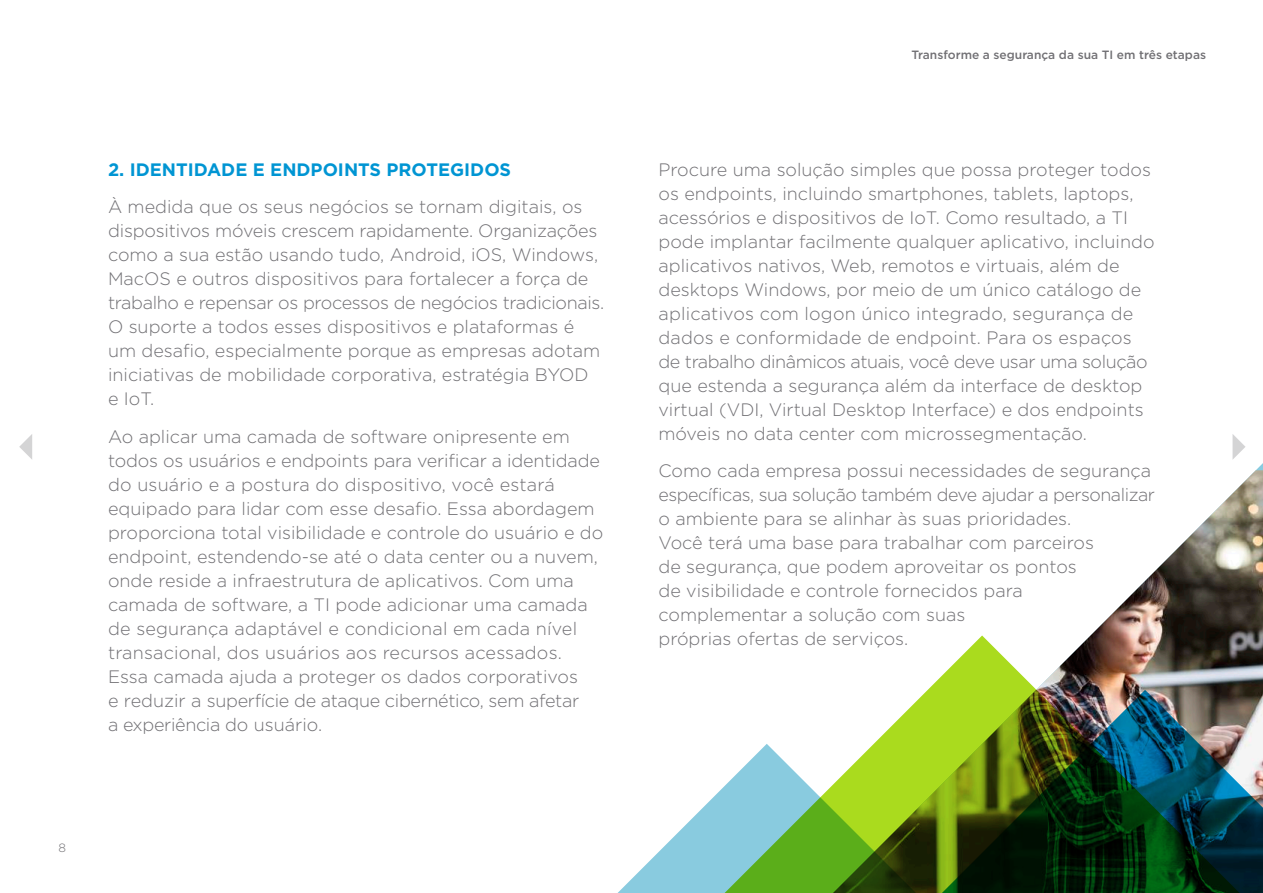
<style>
.page{position:relative;width:1263px;height:893px;background:#fff}
.page>*{position:absolute;margin:0;border:0;box-sizing:border-box;transform-origin:0 0}
.t1{font:300 18px/24px "Gotham";color:#717074}
.t2{font:700 18px "Gotham";color:#0095d3}
.t3{font:500 12px "Gotham";color:#717074}
.t4{font:300 12px "Gotham";color:#717074}
</style>
<div class="page">
<img style="left:1091px;top:470px;width:172px;height:165px">
<img style="left:927px;top:635px;width:336px;height:55px">
<img style="left:873px;top:690px;width:390px;height:203px">
<svg style="left:618px;top:744px;width:541px;height:149px"></svg>
<svg style="left:1232px;top:434px;width:13px;height:26px"></svg>
<svg style="left:19px;top:434px;width:13px;height:25px"></svg>
<p class="t2" style="left:108px;top:157px;width:405px">2. IDENTIDADE E ENDPOINTS PROTEGIDOS</p>
<p class="t1" style="left:108px;top:194px;width:498px">À medida que os seus negócios se tornam digitais, os dispositivos móveis crescem rapidamente. Organizações como a sua estão usando tudo, Android, iOS, Windows, MacOS e outros dispositivos para fortalecer a força de trabalho e repensar os processos de negócios tradicionais.<br>O suporte a todos esses dispositivos e plataformas é um desafio, especialmente porque as empresas adotam iniciativas de mobilidade corporativa, estratégia BYOD<br>e IoT.</p>
<p class="t1" style="left:108px;top:424px;width:497px">Ao aplicar uma camada de software onipresente em todos os usuários e endpoints para verificar a identidade do usuário e a postura do dispositivo, você estará equipado para lidar com esse desafio. Essa abordagem proporciona total visibilidade e controle do usuário e do endpoint, estendendo-se até o data center ou a nuvem, onde reside a infraestrutura de aplicativos. Com uma camada de software, a TI pode adicionar uma camada de segurança adaptável e condicional em cada nível transacional, dos usuários aos recursos acessados.<br>Essa camada ajuda a proteger os dados corporativos<br>e reduzir a superfície de ataque cibernético, sem afetar<br>a experiência do usuário.</p>
<p class="t4" style="left:58px;top:840px;width:9px">8</p>
<p class="t3" style="left:911px;top:46px;width:296px">Transforme a segurança da sua TI em três etapas</p>
<p class="t1" style="left:658px;top:157px;width:497px">Procure uma solução simples que possa proteger todos os endpoints, incluindo smartphones, tablets, laptops, acessórios e dispositivos de IoT. Como resultado, a TI pode implantar facilmente qualquer aplicativo, incluindo aplicativos nativos, Web, remotos e virtuais, além de desktops Windows, por meio de um único catálogo de aplicativos com logon único integrado, segurança de dados e conformidade de endpoint. Para os espaços de trabalho dinâmicos atuais, você deve usar uma solução que estenda a segurança além da interface de desktop virtual (VDI, Virtual Desktop Interface) e dos endpoints móveis no data center com microssegmentação.</p>
<p class="t1" style="left:658px;top:458px;width:498px">Como cada empresa possui necessidades de segurança específicas, sua solução também deve ajudar a personalizar o ambiente para se alinhar às suas prioridades.<br>Você terá uma base para trabalhar com parceiros<br>de segurança, que podem aproveitar os pontos<br>de visibilidade e controle fornecidos para complementar a solução com suas<br>próprias ofertas de serviços.</p>
</div>
